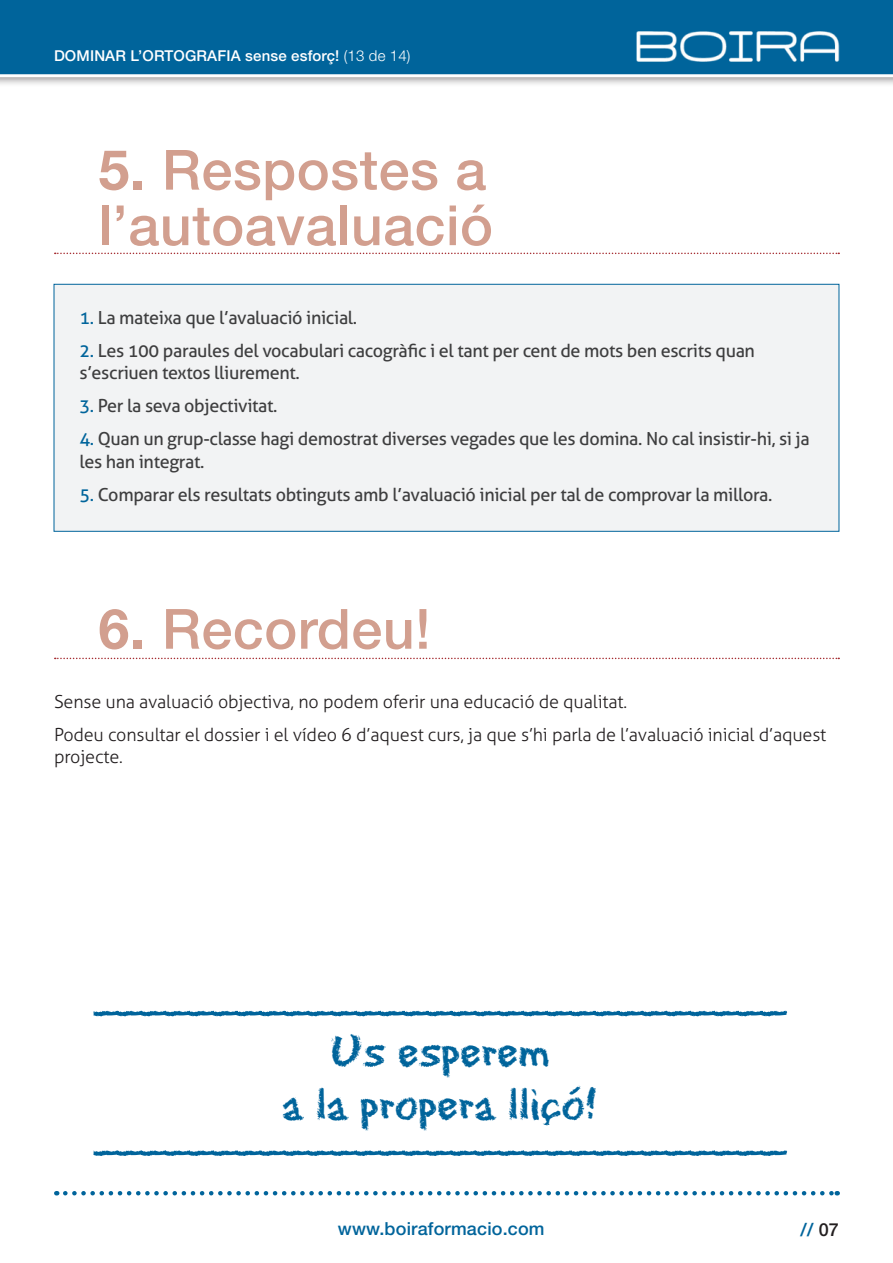
<style>
.page{position:relative;width:893px;height:1263px;background:#fff}
.page>*{position:absolute;margin:0;border:0;box-sizing:border-box;transform-origin:0 0}
.t1{font:500 55.5px/55.5px "Helvetica Neue LT Std";letter-spacing:.01em;color:#d29f8f}
.t2{font:48px/52.5px "Eraser Dust";color:#00649b;text-align:center}
.t3{font:18px/22.5px "Aller";letter-spacing:-.02em;color:#3e3e3f}
.t4{font:300 18px/22.5px "Aller";letter-spacing:-.01em;color:#231f20}
.t5{font:500 18px "Helvetica Neue LT Std";letter-spacing:.01em;color:#00649b}
.t6{font:500 15px "Helvetica Neue LT Std";letter-spacing:.01em;color:#fff}
.s1{font-weight:300}
.s2{font-weight:700}
.s3{color:#00649b}
.s4{color:#231f20}
</style>
<div class="page">
<div style="left:0;top:0;width:893px;height:87px;background:#231f20;opacity:.5"></div>
<div style="left:0;top:0;width:893px;height:77px;background:#00649b"></div>
<img style="left:621px;top:19px;width:231px;height:56px">
<svg style="left:65px;top:1191px;width:773px;height:4px"></svg>
<div style="left:54px;top:284px;width:785px;height:248px;background:#f2f3f4;border:1px solid #00649b"></div>
<svg style="left:55px;top:253px;width:784px;height:1px"></svg>
<svg style="left:55px;top:658px;width:784px;height:1px"></svg>
<svg style="left:93px;top:1010px;width:694px;height:6px"></svg>
<svg style="left:93px;top:1150px;width:694px;height:6px"></svg>
<p class="t6" style="left:54px;top:47px;width:358px">DOMINAR L’ORTOGRAFIA sense esforç! <span class="s1">(13 de 14)</span></p>
<p class="t1" style="left:98px;top:142px;width:396px"><span class="s2">5.</span> Respostes a l’autoavaluació</p>
<p class="t3" style="left:80px;top:306px;width:279px"><span class="s3">1.</span> La mateixa que l’avaluació inicial.</p>
<p class="t3" style="left:80px;top:339px;width:677px"><span class="s3">2.</span> Les 100 paraules del vocabulari cacogràfic i el tant per cent de mots ben escrits quan s’escriuen textos lliurement.</p>
<p class="t3" style="left:80px;top:395px;width:200px"><span class="s3">3.</span> Per la seva objectivitat.</p>
<p class="t3" style="left:80px;top:428px;width:732px"><span class="s3">4.</span> Quan un grup-classe hagi demostrat diverses vegades que les domina. No cal insistir-hi, si ja les han integrat.</p>
<p class="t3" style="left:80px;top:483px;width:695px"><span class="s3">5.</span> Comparar els resultats obtinguts amb l’avaluació inicial per tal de comprovar la millora.</p>
<p class="t1" style="left:98px;top:601px;width:334px"><span class="s2">6.</span> Recordeu!</p>
<p class="t4" style="left:54px;top:690px;width:574px">Sense una avaluació objectiva, no podem oferir una educació de qualitat.</p>
<p class="t4" style="left:54px;top:723px;width:774px">Podeu consultar el dossier i el vídeo 6 d’aquest curs, ja que s’hi parla de l’avaluació inicial d’aquest projecte.</p>
<p class="t2" style="left:282px;top:1022px;width:318px">Us esperem<br>a la propera lliçó!</p>
<p class="t5" style="left:338px;top:1218px;width:208px">www.boiraformacio.com</p>
<p class="t5" style="left:801px;top:1218px;width:40px">// <span class="s4">07</span></p>
</div>
